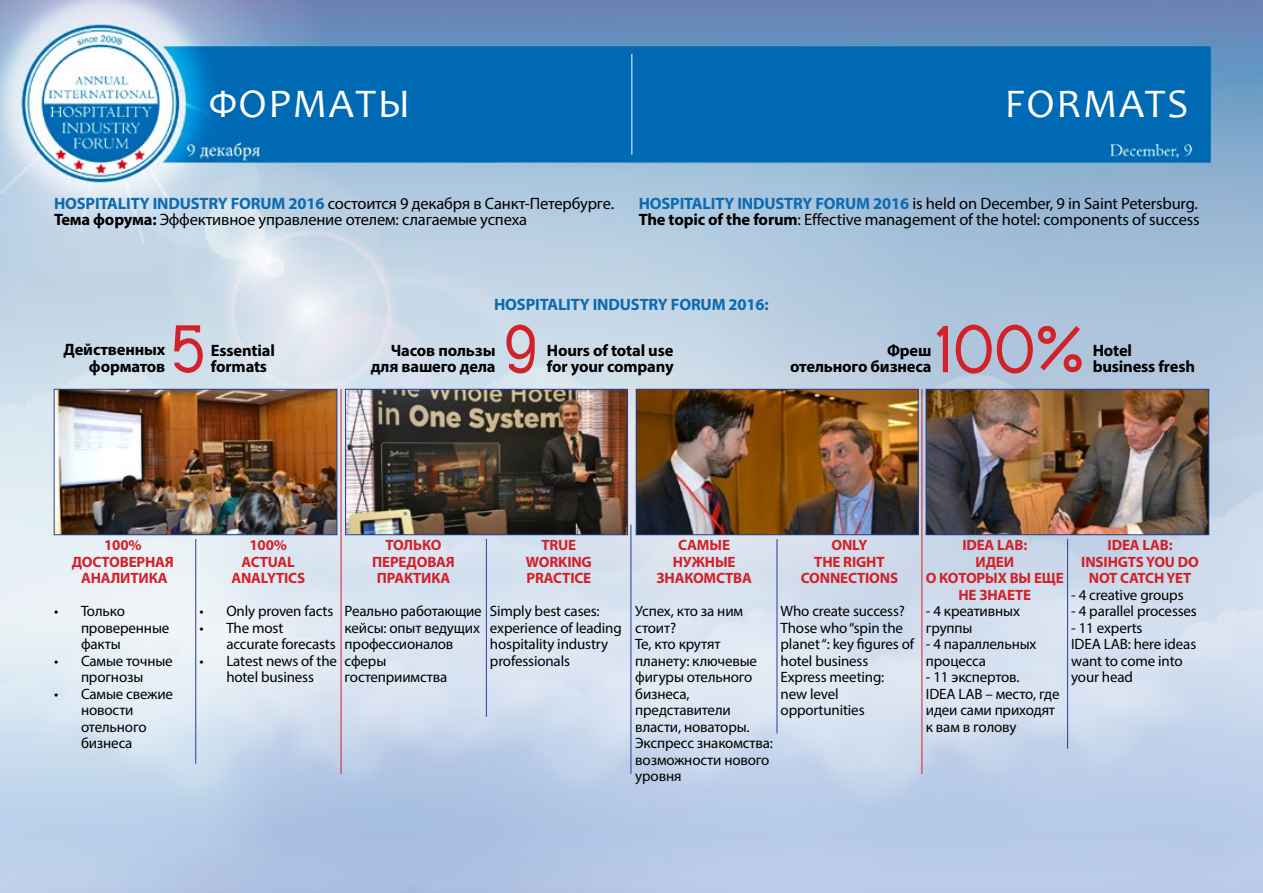
<style>
.page{position:relative;width:1263px;height:893px;background:#fff}
.page>*{position:absolute;margin:0;border:0;box-sizing:border-box;transform-origin:0 0}
.t1{font:700 72px "Rawengulk";color:#d22229}
.t2{font:40.8px "Candara";letter-spacing:.035em;color:#fff}
.t3{font:16.5px/16.5px "Myriad Pro";letter-spacing:-.01em;color:#000}
.t4{font:700 16.5px/16.5px "Myriad Pro";letter-spacing:-.01em;color:#000;text-align:right}
.t5{font:700 16.5px "Myriad Pro";letter-spacing:-.01em;color:#0c6ab1}
.t6{font:15px/16.5px "Myriad Pro";letter-spacing:-.01em;color:#000}
.t7{font:700 15px/16.5px "Myriad Pro";letter-spacing:-.01em;color:#d22229;text-align:center}
.s1{font-weight:700;color:#0c6ab1}
.s2{font-weight:700}
</style>
<div class="page">
<img style="left:0;top:0;width:1263px;height:893px">
<hr style="left:631px;top:54px;width:1px;height:101px;background:#fff">
<hr style="left:195px;top:539px;width:1px;height:225px;background:#24408f">
<hr style="left:486px;top:539px;width:1px;height:178px;background:#24408f">
<hr style="left:631px;top:525px;width:1px;height:249px;background:#24408f">
<hr style="left:341px;top:389px;width:1px;height:385px;background:#d22229">
<hr style="left:922px;top:389px;width:1px;height:385px;background:#d22229">
<hr style="left:777px;top:539px;width:1px;height:194px;background:#24408f">
<hr style="left:1067px;top:539px;width:1px;height:210px;background:#24408f">
<img style="left:56px;top:391px;width:279px;height:142px">
<div style="left:54px;top:389px;width:283px;height:146px;border:1px solid #24408f"></div>
<img style="left:928px;top:391px;width:279px;height:142px">
<div style="left:926px;top:389px;width:283px;height:146px;border:1px solid #24408f"></div>
<img style="left:347px;top:391px;width:279px;height:142px">
<div style="left:345px;top:389px;width:283px;height:146px;border:1px solid #24408f"></div>
<img style="left:638px;top:391px;width:278px;height:142px">
<div style="left:636px;top:389px;width:282px;height:146px;border:1px solid #24408f"></div>
<h2 class="t2" style="left:209px;top:78px;width:202px">ФОРМАТЫ</h2>
<h2 class="t2" style="left:1005px;top:78px;width:185px">FORMATS</h2>
<p class="t3" style="left:54px;top:194px;width:562px"><span class="s1">HOSPITALITY INDUSTRY FORUM 2016</span> состоится 9 декабря в Санкт-Петербурге.<br><span class="s2">Тема форума:</span> Эффективное управление отелем: слагаемые успеха</p>
<p class="t3" style="left:639px;top:194px;width:562px"><span class="s1">HOSPITALITY INDUSTRY FORUM 2016</span> is held on December, 9 in Saint Petersburg.<br><span class="s2">The topic of the forum</span>: Effective management of the hotel: components of success</p>
<p class="t4" style="left:64px;top:341px;width:103px">Действенных форматов</p>
<h1 class="t1" style="left:172px;top:307px;width:35px">5</h1>
<p class="t4" style="left:211px;top:341px;width:65px;text-align:left">Essential formats</p>
<p class="t5" style="left:494px;top:294px;width:276px">HOSPITALITY INDUSTRY FORUM 2016:</p>
<h1 class="t1" style="left:504px;top:308px;width:35px">9</h1>
<p class="t4" style="left:371px;top:341px;width:126px">Часов пользы для вашего дела</p>
<p class="t4" style="left:547px;top:341px;width:128px;text-align:left">Hours of total use for your company</p>
<h1 class="t1" style="left:935px;top:308px;width:151px">100%</h1>
<p class="t4" style="left:887px;top:341px;width:46px">Фреш</p>
<p class="t4" style="left:790px;top:358px;width:143px">отельного бизнеса</p>
<p class="t4" style="left:1093px;top:341px;width:41px">Hotel</p>
<p class="t4" style="left:1093px;top:358px;width:104px">business fresh</p>
<p class="t7" style="left:72px;top:536px;width:104px">100%<br>ДОСТОВЕРНАЯ<br>АНАЛИТИКА</p>
<p class="t6" style="left:81px;top:603px;width:90px;text-indent:-27px">• Только проверенные факты</p>
<p class="t6" style="left:54px;top:652px;width:120px;text-align:center">• Самые точные прогнозы</p>
<p class="t6" style="left:81px;top:685px;width:94px;text-indent:-27px">• Самые свежие новости отельного бизнеса</p>
<p class="t7" style="left:231px;top:536px;width:75px">100%<br>ACTUAL<br>ANALYTICS</p>
<p class="t6" style="left:199px;top:603px;width:135px">• Оnly proven facts</p>
<p class="t6" style="left:226px;top:619px;width:111px;text-indent:-27px">• The most accurate forecasts</p>
<p class="t6" style="left:199px;top:652px;width:139px;text-align:center">• Latest news of the hotel business</p>
<p class="t7" style="left:372px;top:536px;width:84px">ТОЛЬКО<br>ПЕРЕДОВАЯ<br>ПРАКТИКА</p>
<p class="t6" style="left:345px;top:603px;width:139px">Реально работающие кейсы: опыт ведущих профессионалов сферы гостеприимства</p>
<p class="t7" style="left:526px;top:536px;width:68px">TRUE<br>WORKING<br>PRACTICE</p>
<p class="t6" style="left:490px;top:603px;width:133px">Simply best cases: experience of leading hospitality industry professionals</p>
<p class="t7" style="left:656px;top:536px;width:97px">САМЫЕ<br>НУЖНЫЕ<br>ЗНАКОМСТВА</p>
<p class="t6" style="left:635px;top:603px;width:139px">Успех, кто за ним стоит?<br>Те, кто крутят планету: ключевые фигуры отельного бизнеса, представители власти, новаторы.<br>Экспресс знакомства: возможности нового уровня</p>
<p class="t7" style="left:801px;top:536px;width:99px">ONLY<br>THE RIGHT<br>CONNECTIONS</p>
<p class="t6" style="left:781px;top:603px;width:135px">Who create success?<br>Those who “spin the planet “: key figures of hotel business<br>Express meeting: new level opportunities</p>
<p class="t7" style="left:926px;top:536px;width:139px">IDEA LAB:<br>ИДЕИ<br>О КОТОРЫХ ВЫ ЕЩЕ<br>НЕ ЗНАЕТЕ</p>
<p class="t6" style="left:926px;top:603px;width:96px">- 4 креативных группы</p>
<p class="t6" style="left:926px;top:636px;width:112px">- 4 параллельных процесса</p>
<p class="t6" style="left:926px;top:669px;width:135px">- 11 экспертов.<br>IDEA LAB – место, где идеи сами приходят к вам в голову</p>
<p class="t7" style="left:1081px;top:536px;width:119px">IDEA LAB:<br>INSIHGTS YOU DO<br>NOT CATCH YET</p>
<p class="t6" style="left:1071px;top:586px;width:114px">- 4 creative groups</p>
<p class="t6" style="left:1071px;top:603px;width:127px">- 4 parallel processes</p>
<p class="t6" style="left:1071px;top:619px;width:127px">- 11 experts<br>IDEA LAB: here ideas want to come into your head</p>
</div>
